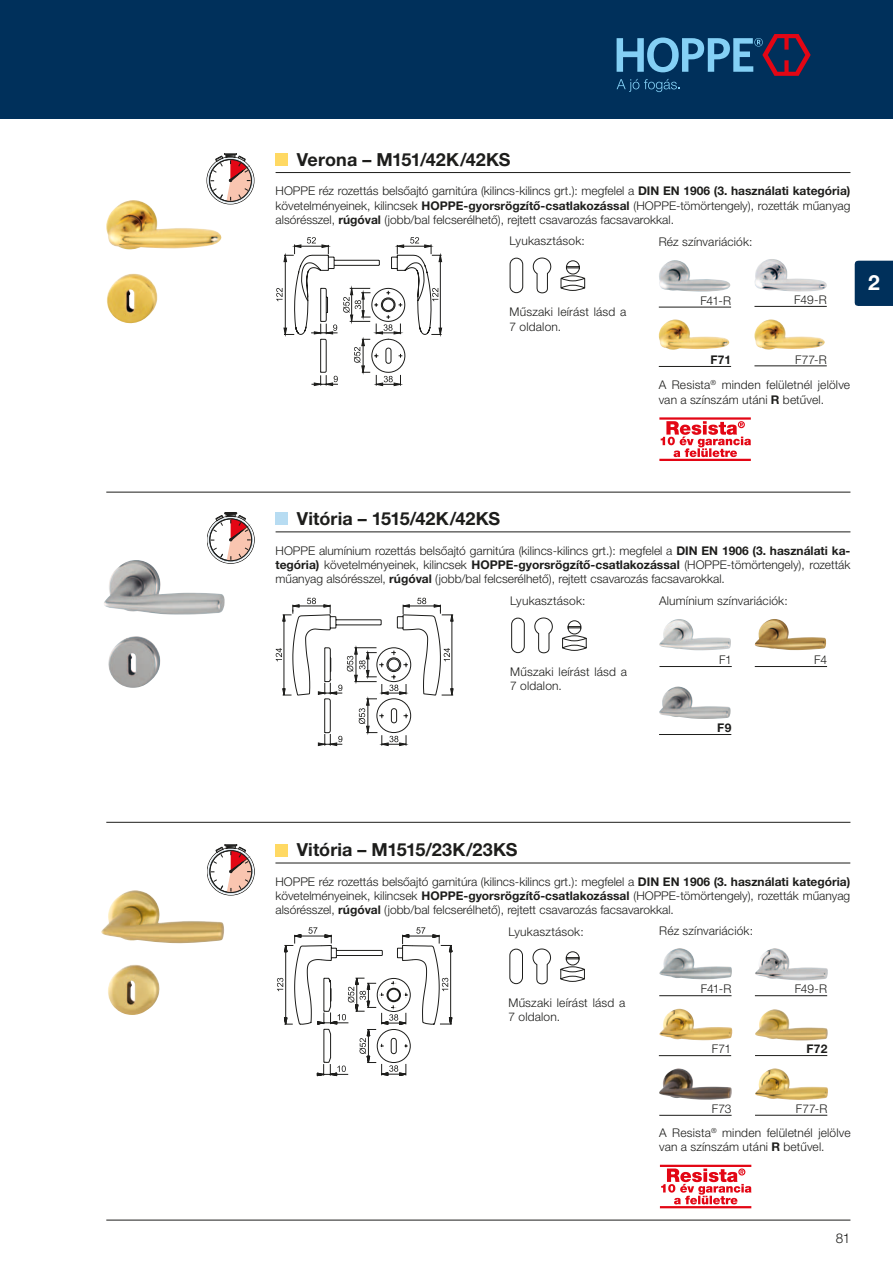
<style>
.page{position:relative;width:893px;height:1263px;background:#fff}
.page>*{position:absolute;margin:0;border:0;box-sizing:border-box;transform-origin:0 0}
.t1{font:700 21px "Helvetica Neue LTW1 G";color:#fff}
.t2{font:700 18px "Helvetica Neue LTW1 G";letter-spacing:.005em;color:#1d1d1b}
.t3{font:300 13.5px "Helvetica Neue LTW1 G";color:#1d1d1b}
.t4{font:300 12px/14.4px "Helvetica Neue LTW1 G";letter-spacing:.01em;color:#1d1d1b}
.t5{font:700 12px "Helvetica Neue LTW1 G";letter-spacing:.02em;color:#1d1d1b}
.s1{font-weight:700}
</style>
<div class="page">
<div style="left:0;top:0;width:893px;height:119px;background:#00305b"></div>
<svg style="left:617px;top:34px;width:194px;height:58px"></svg>
<hr style="left:106px;top:1220px;width:744px;height:1px;background:#1d1d1b">
<hr style="left:106px;top:492px;width:744px;height:1px;background:#1d1d1b">
<hr style="left:106px;top:822px;width:744px;height:1px;background:#1d1d1b">
<div style="left:855px;top:261px;width:38px;height:45px;background:#00305b"></div>
<img style="left:106px;top:200px;width:115px;height:123px">
<hr style="left:276px;top:172px;width:574px;height:1px;background:#1d1d1b">
<div style="left:276px;top:153px;width:12px;height:13px;background:#ffd963"></div>
<svg style="left:533px;top:257px;width:18px;height:37px"></svg>
<div style="left:510px;top:258px;width:13px;height:35px;border:1px solid #1d1d1b;border-radius:6px"></div>
<svg style="left:560px;top:260px;width:25px;height:31px"></svg>
<hr style="left:659px;top:307px;width:72px;height:1px;background:#1d1d1b">
<hr style="left:754px;top:306px;width:73px;height:1px;background:#1d1d1b">
<hr style="left:659px;top:366px;width:72px;height:1px;background:#1d1d1b">
<hr style="left:754px;top:366px;width:73px;height:1px;background:#1d1d1b">
<svg style="left:276px;top:237px;width:166px;height:149px"></svg>
<img style="left:659px;top:260px;width:71px;height:32px">
<img style="left:754px;top:259px;width:73px;height:33px">
<img style="left:659px;top:320px;width:70px;height:30px">
<img style="left:754px;top:320px;width:71px;height:30px">
<hr style="left:659px;top:459px;width:92px;height:2px;background:#e30614">
<hr style="left:659px;top:418px;width:92px;height:1px;background:#e30614">
<svg style="left:661px;top:421px;width:90px;height:36px"></svg>
<div style="left:207px;top:157px;width:47px;height:47px;border:1px solid #1d1d1b;border-radius:50%"></div>
<div style="left:208px;top:158px;width:45px;height:45px;border:1px solid #fff;border-radius:50%"></div>
<svg style="left:210px;top:153px;width:42px;height:49px"></svg>
<img style="left:755px;top:619px;width:71px;height:31px">
<img style="left:659px;top:687px;width:72px;height:32px">
<img style="left:659px;top:619px;width:72px;height:31px">
<hr style="left:276px;top:532px;width:574px;height:1px;background:#1d1d1b">
<div style="left:276px;top:512px;width:12px;height:13px;background:#b7dcf2"></div>
<svg style="left:534px;top:617px;width:19px;height:36px"></svg>
<div style="left:511px;top:618px;width:14px;height:35px;border:1px solid #1d1d1b;border-radius:6px"></div>
<svg style="left:562px;top:620px;width:25px;height:31px"></svg>
<hr style="left:659px;top:666px;width:73px;height:1px;background:#1d1d1b">
<hr style="left:659px;top:734px;width:72px;height:1px;background:#1d1d1b">
<hr style="left:755px;top:666px;width:72px;height:1px;background:#1d1d1b">
<img style="left:104px;top:560px;width:121px;height:128px">
<svg style="left:276px;top:598px;width:178px;height:148px"></svg>
<div style="left:208px;top:517px;width:46px;height:46px;border:1px solid #fff;border-radius:50%"></div>
<div style="left:210px;top:519px;width:42px;height:42px;border:1px solid #1d1d1b;border-radius:50%"></div>
<svg style="left:211px;top:512px;width:42px;height:50px"></svg>
<img style="left:659px;top:948px;width:73px;height:31px">
<hr style="left:275px;top:863px;width:575px;height:1px;background:#1d1d1b">
<div style="left:275px;top:844px;width:13px;height:12px;background:#ffd963"></div>
<svg style="left:532px;top:948px;width:19px;height:36px"></svg>
<div style="left:509px;top:949px;width:14px;height:35px;border:1px solid #1d1d1b;border-radius:6px"></div>
<svg style="left:560px;top:951px;width:25px;height:31px"></svg>
<hr style="left:659px;top:995px;width:72px;height:1px;background:#1d1d1b">
<hr style="left:755px;top:995px;width:72px;height:1px;background:#1d1d1b">
<hr style="left:659px;top:1055px;width:72px;height:1px;background:#1d1d1b">
<svg style="left:277px;top:927px;width:175px;height:149px"></svg>
<img style="left:101px;top:890px;width:123px;height:125px">
<img style="left:659px;top:1009px;width:73px;height:31px">
<img style="left:755px;top:1009px;width:73px;height:32px">
<img style="left:659px;top:1068px;width:73px;height:32px">
<img style="left:755px;top:1068px;width:73px;height:32px">
<img style="left:755px;top:948px;width:73px;height:32px">
<hr style="left:755px;top:1055px;width:72px;height:1px;background:#1d1d1b">
<hr style="left:659px;top:1115px;width:73px;height:1px;background:#1d1d1b">
<hr style="left:755px;top:1115px;width:72px;height:1px;background:#1d1d1b">
<hr style="left:660px;top:1206px;width:91px;height:2px;background:#e30614">
<hr style="left:660px;top:1165px;width:91px;height:2px;background:#e30614">
<svg style="left:661px;top:1168px;width:90px;height:36px"></svg>
<div style="left:208px;top:849px;width:46px;height:45px;border:1px solid #fff;border-radius:50%"></div>
<div style="left:210px;top:850px;width:42px;height:42px;border:1px solid #1d1d1b;border-radius:50%"></div>
<svg style="left:211px;top:844px;width:42px;height:49px"></svg>
<h2 class="t2" style="left:297px;top:148px;width:215px">Verona – M151/42K/42KS</h2>
<p class="t4" style="left:276px;top:184px;width:576px;text-align:justify">HOPPE réz rozettás belsőajtó garnitúra (kilincs-kilincs grt.): megfelel a <span class="s1">DIN EN 1906 (3. használati kategória) </span>követelményeinek, kilincsek <span class="s1">HOPPE-gyorsrögzítő-csatlakozással</span> (HOPPE-tömörtengely), rozetták műanyag alsórésszel, <span class="s1">rúgóval</span> (jobb/bal felcserélhető), rejtett csavarozás facsavarokkal.</p>
<p class="t4" style="left:510px;top:234px;width:77px">Lyukasztások:</p>
<p class="t4" style="left:659px;top:235px;width:95px">Réz színvariációk:</p>
<p class="t4" style="left:510px;top:305px;width:118px">Műszaki leírást lásd a<br>7 oldalon.</p>
<p class="t4" style="left:700px;top:293px;width:32px">F41-R</p>
<p class="t4" style="left:794px;top:292px;width:34px">F49-R</p>
<p class="t4" style="left:659px;top:346px;width:193px;line-height:25.7px;text-indent:137px">F77-R<br>A Resista<sup>®</sup> minden felületnél jelölve</p>
<p class="t4" style="left:659px;top:392px;width:167px">van a színszám utáni <span class="s1">R</span> betűvel.</p>
<p class="t5" style="left:710px;top:352px;width:22px">F71</p>
<h1 class="t1" style="left:868px;top:270px;width:13px">2</h1>
<h2 class="t2" style="left:297px;top:508px;width:205px">Vitória – 1515/42K/42KS</h2>
<p class="t4" style="left:276px;top:543px;width:576px;text-align:justify">HOPPE alumínium rozettás belsőajtó garnitúra (kilincs-kilincs grt.): megfelel a <span class="s1">DIN EN 1906 (3. használati ka&shy;tegória)</span> követelményeinek, kilincsek <span class="s1">HOPPE-gyorsrögzítő-csatlakozással</span> (HOPPE-tömörtengely), rozetták műanyag alsórésszel, <span class="s1">rúgóval</span> (jobb/bal felcserélhető), rejtett csavarozás facsavarokkal.</p>
<p class="t4" style="left:510px;top:593px;width:77px">Lyukasztások:</p>
<p class="t4" style="left:659px;top:593px;width:130px">Alumínium színvariációk:</p>
<p class="t4" style="left:510px;top:664px;width:118px">Műszaki leírást lásd a<br>7 oldalon.</p>
<p class="t4" style="left:719px;top:653px;width:14px">F1</p>
<p class="t5" style="left:717px;top:720px;width:16px">F9</p>
<p class="t4" style="left:814px;top:653px;width:14px">F4</p>
<h2 class="t2" style="left:297px;top:839px;width:222px">Vitória – M1515/23K/23KS</h2>
<p class="t4" style="left:275px;top:874px;width:576px;text-align:justify">HOPPE réz rozettás belsőajtó garnitúra (kilincs-kilincs grt.): megfelel a <span class="s1">DIN EN 1906 (3. használati kategória) </span>követelményeinek, kilincsek <span class="s1">HOPPE-gyorsrögzítő-csatlakozással</span> (HOPPE-tömörtengely), rozetták műanyag alsórésszel, <span class="s1">rúgóval</span> (jobb/bal felcserélhető), rejtett csavarozás facsavarokkal.</p>
<p class="t4" style="left:508px;top:925px;width:77px">Lyukasztások:</p>
<p class="t4" style="left:659px;top:924px;width:95px">Réz színvariációk:</p>
<p class="t4" style="left:508px;top:995px;width:118px">Műszaki leírást lásd a<br>7 oldalon.</p>
<p class="t4" style="left:701px;top:982px;width:32px">F41-R</p>
<p class="t4" style="left:795px;top:982px;width:34px">F49-R</p>
<p class="t4" style="left:712px;top:1042px;width:21px">F71</p>
<p class="t5" style="left:806px;top:1041px;width:22px">F72</p>
<p class="t4" style="left:659px;top:1097px;width:193px;line-height:23.7px;text-indent:137px">F77-R<br>A Resista<sup>®</sup> minden felületnél jelölve</p>
<p class="t4" style="left:659px;top:1139px;width:167px">van a színszám utáni <span class="s1">R</span> betűvel.</p>
<p class="t4" style="left:712px;top:1101px;width:21px">F73</p>
<p class="t3" style="left:836px;top:1230px;width:16px">81</p>
</div>
